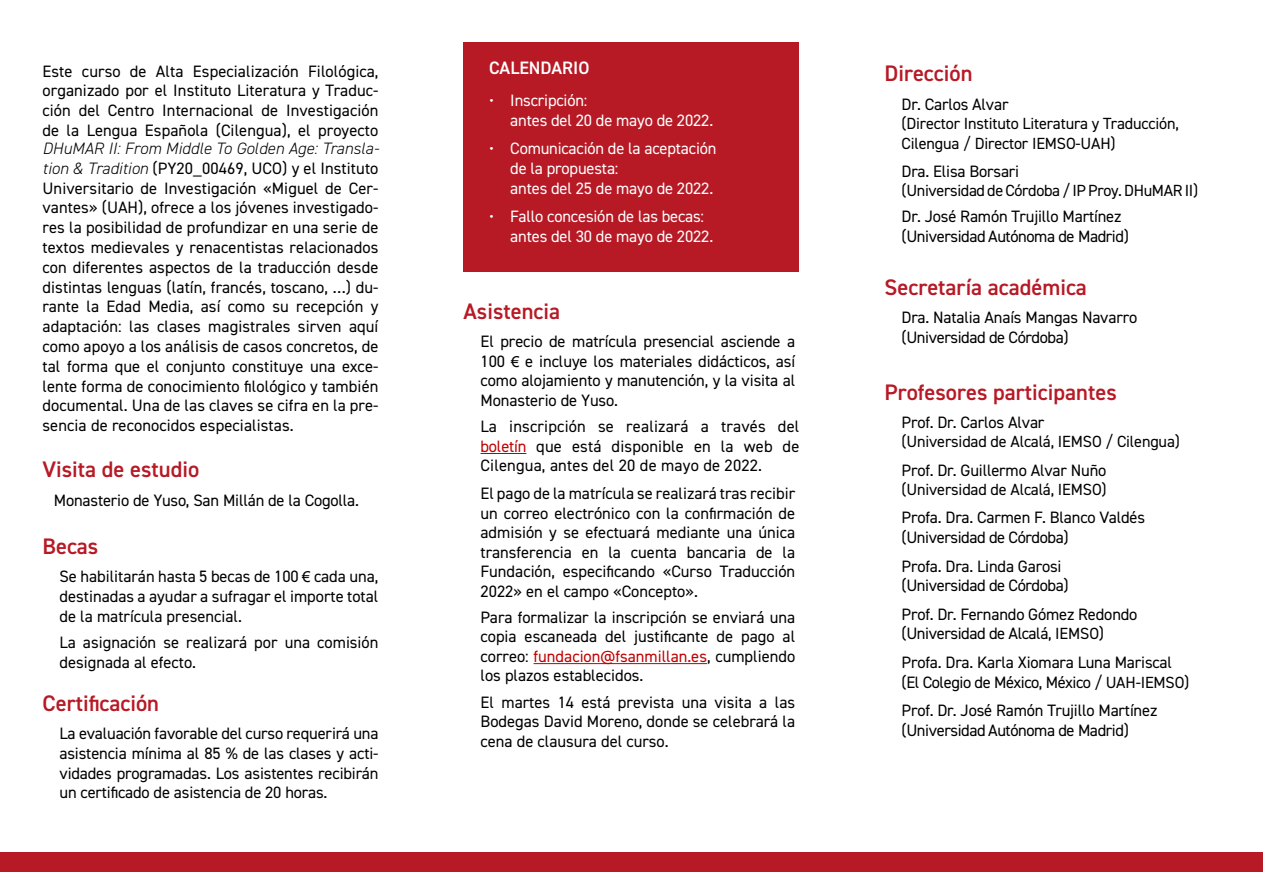
<style>
.page{position:relative;width:1263px;height:893px;background:#fff}
.page>*{position:absolute;margin:0;border:0;box-sizing:border-box;transform-origin:0 0}
.t1{font:600 22.5px "DIN2014";color:#b71925}
.t2{font:600 18px "DIN2014";color:#fff}
.t3{font:16.5px/19.8px "DIN2014";letter-spacing:-.01em;color:#000;text-align:justify}
.t4{font:16.5px/19.8px "DIN2014";letter-spacing:-.01em;color:#fff}
.t5{font:16.2px/19.5px "DIN2014";letter-spacing:-.01em;color:#000}
.s1{font-weight:300;font-style:italic}
.s2{font-family:"Arial";font-size:15px}
.s3{color:#c10000}
.s4{font-size:16.2px}
</style>
<div class="page">
<hr style="left:480px;top:453px;width:46px;height:1px;background:#c10000">
<hr style="left:534px;top:663px;width:173px;height:1px;background:#c10000">
<div style="left:0;top:853px;width:1263px;height:19px;background:#b71925"></div>
<div style="left:463px;top:43px;width:336px;height:229px;background:#b71925"></div>
<p class="t3" style="left:43px;top:61px;width:337px">Este curso de Alta Especialización Filológica, organizado por el Instituto Literatura y Traduc&shy;ción del Centro Internacional de Investigación de la Lengua Española (Cilengua), el proyecto</p>
<p class="t3" style="left:43px;top:138px;width:338px"><span class="s1">DHuMAR II: From Middle To Golden Age: Transla&shy;tion &amp; Tradition</span> (PY20_00469, UCO) y el Instituto Universitario de Investigación «Miguel de Cer&shy;vantes» (UAH), ofrece a los jóvenes investigado&shy;res la posibilidad de profundizar en una serie de textos medievales y renacentistas relacionados con diferentes aspectos de la traducción desde distintas lenguas (latín, francés, toscano, …) du&shy;rante la Edad Media, así como su recepción y adaptación: las clases magistrales sirven aquí como apoyo a los análisis de casos concretos, de tal forma que el conjunto constituye una exce&shy;lente forma de conocimiento filológico y también documental. Una de las claves se cifra en la pre&shy;sencia de reconocidos especialistas.</p>
<h1 class="t1" style="left:43px;top:455px;width:158px">Visita de estudio</h1>
<p class="t3" style="left:54px;top:490px;width:307px">Monasterio de Yuso, San Millán de la Cogolla.</p>
<h1 class="t1" style="left:43px;top:531px;width:57px">Becas</h1>
<p class="t3" style="left:60px;top:566px;width:320px">Se habilitarán hasta 5 becas de 100 <span class="s2">€</span> cada una, destinadas a ayudar a sufragar el importe total de la matrícula presencial.</p>
<p class="t3" style="left:60px;top:632px;width:320px">La asignación se realizará por una comisión designada al efecto.</p>
<h1 class="t1" style="left:43px;top:688px;width:118px">Certificación</h1>
<p class="t3" style="left:60px;top:723px;width:320px">La evaluación favorable del curso requerirá una asistencia mínima al 85 % de las clases y acti&shy;vidades programadas. Los asistentes recibirán un certificado de asistencia de 20 horas.</p>
<p class="t2" style="left:489px;top:55px;width:102px">CALENDARIO</p>
<p class="t4" style="left:510px;top:90px;width:204px;text-indent:-21px">• Inscripción:<br>antes del 20 de mayo de 2022.</p>
<p class="t4" style="left:510px;top:138px;width:208px;text-indent:-21px">• Comunicación de la aceptación de la propuesta:<br>antes del 25 de mayo de 2022.</p>
<p class="t4" style="left:510px;top:206px;width:204px;text-indent:-21px">• Fallo concesión de las becas: antes del 30 de mayo de 2022.</p>
<h1 class="t1" style="left:463px;top:297px;width:98px">Asistencia</h1>
<p class="t3" style="left:480px;top:332px;width:316px">El precio de matrícula presencial asciende a 100 <span class="s2">€</span> e incluye los materiales didácticos, así como alojamiento y manutención, y la visita al Monasterio de Yuso.</p>
<p class="t3" style="left:480px;top:416px;width:320px">La inscripción se realizará a través del <span class="s3">boletín</span> que está disponible en la web de Cilengua, antes del 20 de mayo de 2022.</p>
<p class="t3" style="left:480px;top:484px;width:316px">El pago de la matrícula se realizará tras recibir un correo electrónico con la confirmación de admisión y se efectuará mediante una única transferencia en la cuenta bancaria de la Fundación, especificando «Curso Traducción 2022» en el campo «Concepto».</p>
<p class="t3" style="left:480px;top:607px;width:316px">Para formalizar la inscripción se enviará una copia escaneada del justificante de pago al correo: <span class="s3">fundacion@fsanmillan.es</span>, cumpliendo los plazos establecidos.</p>
<p class="t3" style="left:480px;top:692px;width:316px">El martes 14 está prevista una visita a las Bodegas David Moreno, donde se celebrará la cena de clausura del curso.</p>
<h1 class="t1" style="left:884px;top:59px;width:90px">Dirección</h1>
<p class="t3" style="left:901px;top:94px;width:109px">Dr. Carlos Alvar</p>
<p class="t5" style="left:901px;top:113px;width:279px">(Director Instituto Literatura y Traducción,<br>Cilengua / Director IEMSO-UAH)</p>
<p class="t3" style="left:901px;top:161px;width:119px">Dra. Elisa Borsari</p>
<p class="t5" style="left:901px;top:181px;width:298px">(Universidad de Córdoba / IP Proy. DHuMAR II)</p>
<p class="t3" style="left:901px;top:207px;width:229px">Dr. José Ramón Trujillo Martínez (Universidad Autónoma de Madrid)</p>
<h1 class="t1" style="left:884px;top:272px;width:204px">Secretaría académica</h1>
<p class="t3" style="left:901px;top:307px;width:237px">Dra. Natalia Anaís Mangas Navarro (Universidad de Córdoba)</p>
<h1 class="t1" style="left:884px;top:377px;width:234px">Profesores participantes</h1>
<p class="t3" style="left:901px;top:412px;width:144px">Prof. Dr. Carlos Alvar</p>
<p class="t5" style="left:901px;top:432px;width:280px">(Universidad de Alcalá, IEMSO / Cilengua)</p>
<p class="t3" style="left:901px;top:460px;width:206px">Prof. Dr. Guillermo Alvar Nuño</p>
<p class="t5" style="left:901px;top:479px;width:207px">(Universidad de Alcalá, IEMSO)</p>
<p class="t3" style="left:901px;top:507px;width:245px">Profa. Dra. Carmen F. Blanco Valdés (Universidad de Córdoba)</p>
<p class="t3" style="left:901px;top:556px;width:169px">Profa. Dra. Linda Garosi (Universidad de Córdoba)</p>
<p class="t3" style="left:901px;top:604px;width:237px">Prof. Dr. Fernando Gómez Redondo (Universidad de Alcalá<span class="s4">, IEMSO</span>)</p>
<p class="t3" style="left:901px;top:652px;width:289px">Profa. Dra. Karla Xiomara Luna Mariscal (El Colegio de México, México / <span class="s4">UAH-IEMSO</span>)</p>
<p class="t3" style="left:901px;top:700px;width:257px">Prof. Dr. José Ramón Trujillo Martínez (Universidad Autónoma de Madrid)</p>
</div>
